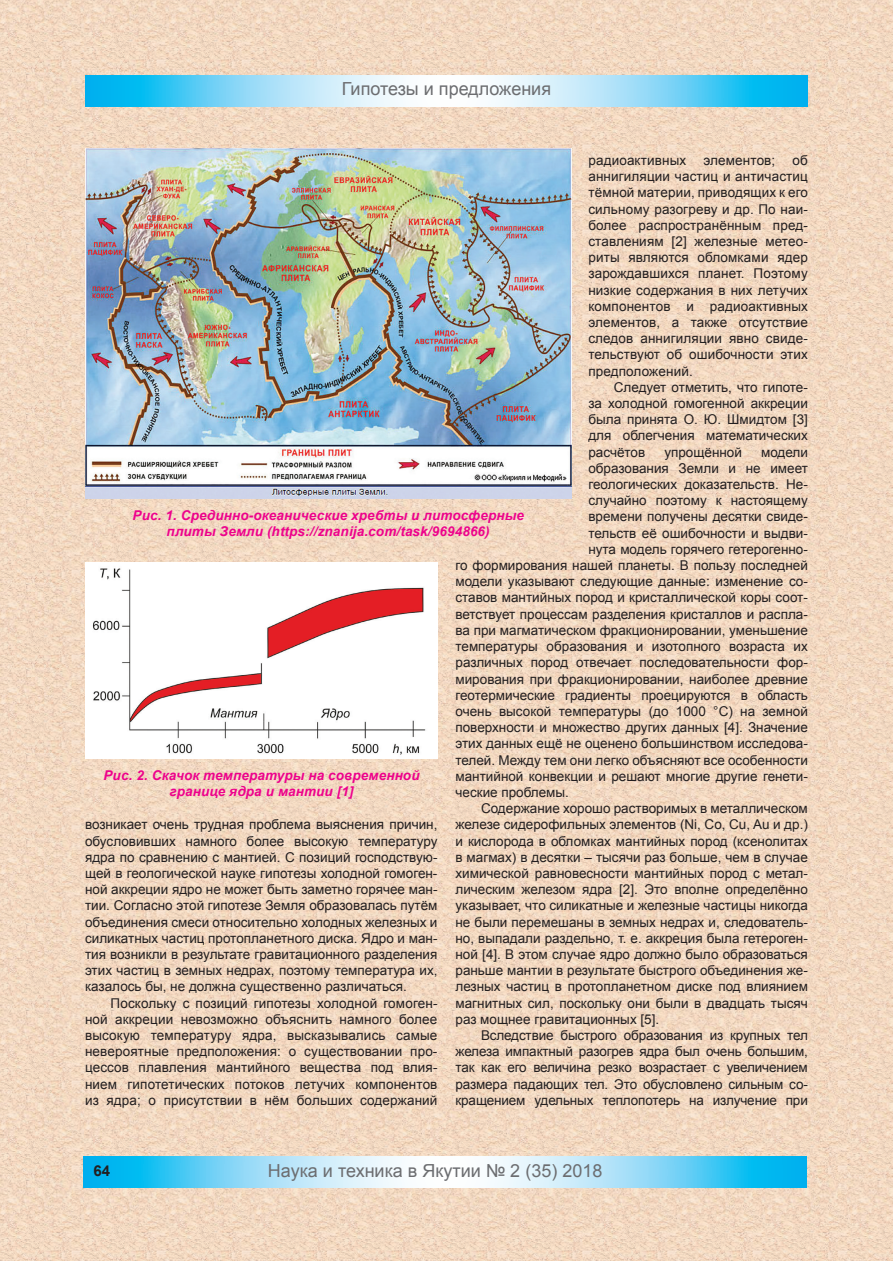
<style>
.page{position:relative;width:893px;height:1263px;background:#fff}
.page>*{position:absolute;margin:0;border:0;box-sizing:border-box;transform-origin:0 0}
.t1{font:18px "Arial";color:#6c6d70}
.t2{font:700 15px "Arial";color:#231f20}
.t3{font:13.5px/16.2px "Arial";color:#231f20;text-align:justify}
.t4{font:italic 700 13.5px/16.2px "Arial";letter-spacing:.01em;color:#ed028c;text-align:center}
</style>
<div class="page">
<img style="left:0;top:0;width:893px;height:1261px">
<svg style="left:86px;top:76px;width:721px;height:30px"></svg>
<svg style="left:84px;top:1157px;width:723px;height:30px"></svg>
<img style="left:86px;top:149px;width:485px;height:349px">
<img style="left:86px;top:562px;width:351px;height:196px">
<h1 class="t1" style="left:342px;top:77px;width:211px">Гипотезы и предложения</h1>
<p class="t3" style="left:588px;top:152px;width:221px;text-indent:204px">об аннигиляции частиц и античастиц тёмной материи, приводящих к его сильному разогреву и др. По наи&shy;более распространённым пред&shy;ставлениям [2] железные метео&shy;риты являются обломками ядер зарождавшихся планет. Поэтому низкие содержания в них летучих компонентов и радиоактивных элементов, а также отсутствие следов аннигиляции явно свиде&shy;тельствуют об ошибочности этих предположений.</p>
<p class="t3" style="left:588px;top:379px;width:221px;text-indent:26px">Следует отметить, что гипоте&shy;за холодной гомогенной аккреции была принята О. Ю. Шмидтом [3] для облегчения математических расчётов</p>
<p class="t3" style="left:588px;top:152px;width:99px">радиоактивных</p>
<p class="t3" style="left:703px;top:152px;width:73px">элементов;</p>
<p class="t3" style="left:664px;top:444px;width:79px">упрощённой</p>
<p class="t3" style="left:761px;top:444px;width:48px">модели</p>
<p class="t3" style="left:588px;top:460px;width:221px">образования Земли и не имеет</p>
<p class="t3" style="left:588px;top:476px;width:221px">геологических доказательств. Не-</p>
<p class="t3" style="left:588px;top:493px;width:221px">случайно поэтому к настоящему</p>
<p class="t3" style="left:588px;top:509px;width:221px">времени получены десятки свиде-</p>
<p class="t3" style="left:588px;top:525px;width:221px">тельств её ошибочности и выдви-</p>
<p class="t3" style="left:588px;top:541px;width:221px">нута модель горячего гетерогенно-</p>
<p class="t3" style="left:455px;top:557px;width:354px">го формирования нашей планеты. В пользу последней</p>
<p class="t3" style="left:455px;top:574px;width:354px">модели указывают следующие данные: изменение со-</p>
<p class="t3" style="left:455px;top:590px;width:354px">ставов мантийных пород и кристаллической коры соот-</p>
<p class="t3" style="left:455px;top:606px;width:354px">ветствует процессам разделения кристаллов и распла-</p>
<p class="t3" style="left:455px;top:622px;width:354px">ва при магматическом фракционировании, уменьшение</p>
<p class="t3" style="left:455px;top:638px;width:354px">температуры образования и изотопного возраста их</p>
<p class="t3" style="left:455px;top:655px;width:354px">различных пород отвечает последовательности фор-</p>
<p class="t3" style="left:455px;top:671px;width:354px">мирования при фракционировании, наиболее древние</p>
<p class="t3" style="left:455px;top:687px;width:354px">геотермические градиенты проецируются в область</p>
<p class="t3" style="left:455px;top:703px;width:354px">очень высокой температуры (до 1000 °С) на земной</p>
<p class="t3" style="left:455px;top:719px;width:354px">поверхности и множество других данных [4]. Значение</p>
<p class="t3" style="left:455px;top:736px;width:354px">этих данных ещё не оценено большинством исследова-</p>
<p class="t3" style="left:455px;top:752px;width:354px">телей. Между тем они легко объясняют все особенности</p>
<p class="t3" style="left:455px;top:768px;width:354px">мантийной конвекции и решают многие другие генети-</p>
<p class="t3" style="left:455px;top:784px;width:115px">ческие проблемы.</p>
<p class="t3" style="left:481px;top:800px;width:328px">Содержание хорошо растворимых в металлическом</p>
<p class="t3" style="left:455px;top:817px;width:354px">железе сидерофильных элементов (Ni, Co, Cu, Au и др.)</p>
<p class="t3" style="left:455px;top:833px;width:354px">и кислорода в обломках мантийных пород (ксенолитах</p>
<p class="t3" style="left:455px;top:849px;width:354px">в магмах) в десятки – тысячи раз больше, чем в случае</p>
<p class="t3" style="left:455px;top:865px;width:354px">химической равновесности мантийных пород с метал-</p>
<p class="t3" style="left:455px;top:881px;width:354px">лическим железом ядра [2]. Это вполне определённо</p>
<p class="t3" style="left:455px;top:898px;width:354px">указывает, что силикатные и железные частицы никогда</p>
<p class="t3" style="left:455px;top:914px;width:354px">не были перемешаны в земных недрах и, следователь-</p>
<p class="t3" style="left:455px;top:930px;width:354px">но, выпадали раздельно, т. е. аккреция была гетероген-</p>
<p class="t3" style="left:455px;top:946px;width:354px">ной [4]. В этом случае ядро должно было образоваться</p>
<p class="t3" style="left:455px;top:962px;width:354px">раньше мантии в результате быстрого объединения же-</p>
<p class="t3" style="left:455px;top:979px;width:354px">лезных частиц в протопланетном диске под влиянием</p>
<p class="t3" style="left:455px;top:995px;width:354px">магнитных сил, поскольку они были в двадцать тысяч</p>
<p class="t3" style="left:455px;top:1011px;width:205px">раз мощнее гравитационных [5].</p>
<p class="t3" style="left:481px;top:1027px;width:328px">Вследствие быстрого образования из крупных тел</p>
<p class="t3" style="left:455px;top:1043px;width:354px">железа импактный разогрев ядра был очень большим,</p>
<p class="t3" style="left:455px;top:1060px;width:354px">так как его величина резко возрастает с увеличением</p>
<p class="t3" style="left:455px;top:1076px;width:354px">размера падающих тел. Это обусловлено сильным со-</p>
<p class="t3" style="left:455px;top:1092px;width:354px">кращением удельных теплопотерь на излучение при</p>
<p class="t4" style="left:133px;top:508px;width:393px">Рис. 1. Срединно-океанические хребты и литосферные плиты Земли (https://znanija.com/task/9694866)</p>
<p class="t4" style="left:103px;top:767px;width:318px">Рис. 2. Скачок температуры на современной границе ядра и мантии [1]</p>
<p class="t3" style="left:85px;top:817px;width:354px">возникает очень трудная проблема выяснения причин, обусловивших намного более высокую температуру ядра по сравнению с мантией. С позиций господствую&shy;щей в геологической науке гипотезы холодной гомоген&shy;ной аккреции ядро не может быть заметно горячее ман&shy;тии. Согласно этой гипотезе Земля образовалась путём объединения смеси относительно холодных железных и силикатных частиц протопланетного диска. Ядро и ман&shy;тия возникли в результате гравитационного разделения этих частиц в земных недрах, поэтому температура их, казалось бы, не должна существенно различаться.</p>
<p class="t3" style="left:85px;top:995px;width:354px;text-indent:26px">Поскольку с позиций гипотезы холодной гомоген&shy;ной аккреции невозможно объяснить намного более высокую температуру ядра, высказывались самые невероятные предположения: о существовании про&shy;цессов плавления мантийного вещества под влия&shy;нием гипотетических потоков летучих компонентов из ядра; о -присутствии в нём больших содержаний</p>
<p class="t2" style="left:94px;top:1161px;width:18px">64</p>
<h1 class="t1" style="left:268px;top:1159px;width:336px">Наука и техника в Якутии № 2 (35) 2018</h1>
</div>
